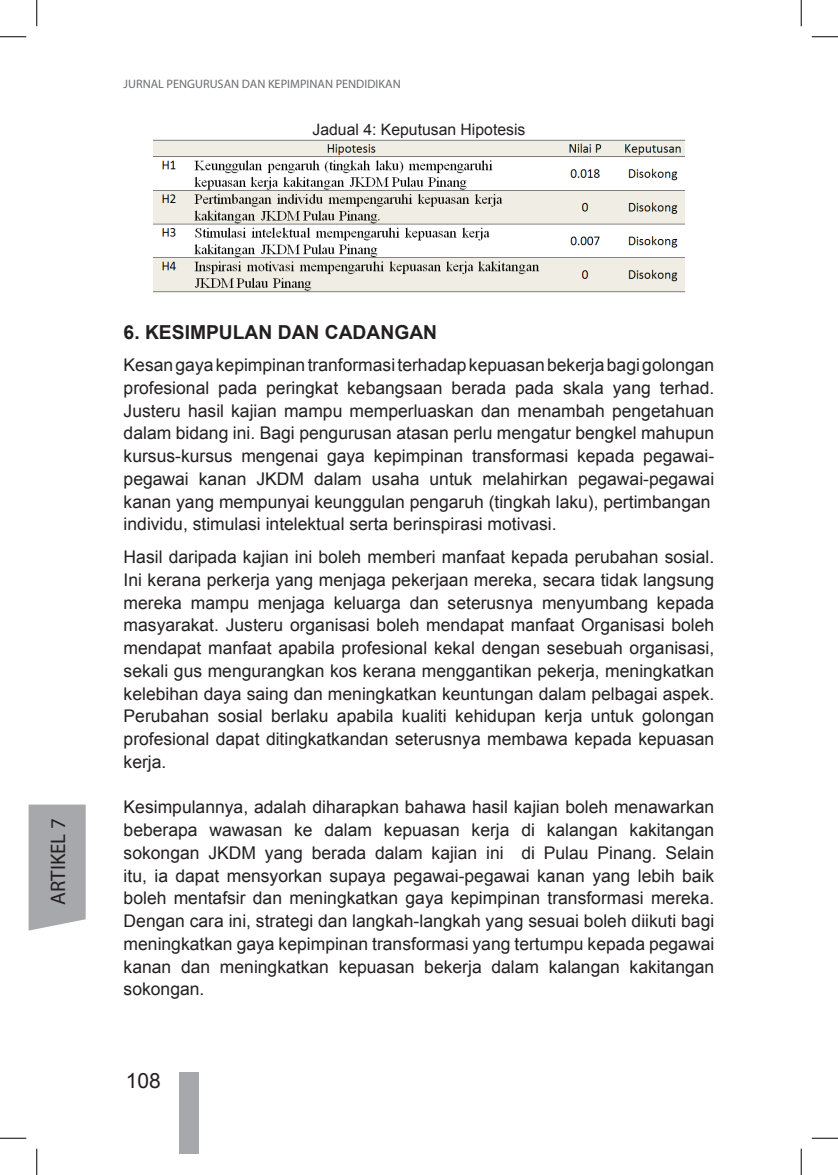
<style>
.page{position:relative;width:838px;height:1175px;background:#fff}
.page>*{position:absolute;margin:0;border:0;box-sizing:border-box;transform-origin:0 0}
.t1{font:21px "Myriad Pro";color:#231f20}
.t2{font:21px "Arial";color:#231f20}
.Normal1{font:700 19.25px "Arial";color:#231f20}
.Normal1-2{font:17.5px/22.8px "Arial";color:#231f20;text-align:justify}
.Normal1-3{font:15.75px "Arial";color:#231f20}
.t3{font:12.25px "Myriad Pro";color:#6c6d70}
</style>
<div class="page">
<div style="left:179px;top:1072px;width:20px;height:81px;background:#a7a8ac"></div>
<img style="left:153px;top:139px;width:531px;height:154px">
<div style="left:29px;top:804px;width:57px;height:126px;background:#a7a8ac"></div>
<svg style="left:0;top:36px;width:26px;height:1px"></svg>
<svg style="left:811px;top:36px;width:26px;height:1px"></svg>
<svg style="left:0;top:1138px;width:26px;height:1px"></svg>
<svg style="left:811px;top:1138px;width:26px;height:1px"></svg>
<svg style="left:36px;top:0;width:1px;height:26px"></svg>
<svg style="left:36px;top:1149px;width:1px;height:26px"></svg>
<svg style="left:800px;top:0;width:1px;height:26px"></svg>
<svg style="left:800px;top:1149px;width:1px;height:26px"></svg>
<p class="t3" style="left:124px;top:77px;width:278px">JURNAL PENGURUSAN DAN KEPIMPINAN PENDIDIKAN</p>
<p class="Normal1-3" style="left:312px;top:119px;width:214px">Jadual 4: Keputusan Hipotesis</p>
<p class="t1" style="left:45px;top:905px;width:88px;rotate:-90deg">ARTIKEL 7</p>
<p class="Normal1" style="left:124px;top:319px;width:315px">6. KESIMPULAN DAN CADANGAN</p>
<p class="Normal1-2" style="left:124px;top:354px;width:592px">Kesan gaya kepimpinan tranformasi terhadap kepuasan bekerja bagi golongan profesional pada peringkat kebangsaan berada pada skala yang terhad.<br>Justeru hasil kajian mampu memperluaskan dan menambah pengetahuan dalam bidang ini. Bagi pengurusan atasan perlu mengatur bengkel mahupun kursus-kursus mengenai gaya kepimpinan transformasi kepada pegawai&shy;pegawai kanan JKDM dalam usaha untuk melahirkan pegawai-pegawai kanan yang mempunyai keunggulan pengaruh (tingkah laku), pertimbangan</p>
<p class="Normal1-2" style="left:124px;top:513px;width:434px">individu, stimulasi intelektual serta berinspirasi motivasi.</p>
<p class="Normal1-2" style="left:124px;top:546px;width:592px">Hasil daripada kajian ini boleh memberi manfaat kepada perubahan sosial.<br>Ini kerana perkerja yang menjaga pekerjaan mereka, secara tidak langsung mereka mampu menjaga keluarga dan seterusnya menyumbang kepada masyarakat. Justeru organisasi boleh mendapat manfaat Organisasi boleh mendapat manfaat apabila profesional kekal dengan sesebuah organisasi, sekali gus mengurangkan kos kerana menggantikan pekerja, meningkatkan kelebihan daya saing dan meningkatkan keuntungan dalam pelbagai aspek.<br>Perubahan sosial berlaku apabila kualiti kehidupan kerja untuk golongan profesional dapat ditingkatkandan seterusnya membawa kepada kepuasan kerja.</p>
<p class="Normal1-2" style="left:124px;top:796px;width:592px">Kesimpulannya, adalah diharapkan bahawa hasil kajian boleh menawarkan beberapa wawasan ke dalam kepuasan kerja di kalangan kakitangan sokongan JKDM yang berada dalam kajian ini di Pulau Pinang. Selain itu, ia dapat mensyorkan supaya pegawai-pegawai kanan yang lebih baik boleh mentafsir dan meningkatkan gaya kepimpinan transformasi mereka.<br>Dengan cara ini, strategi dan langkah-langkah yang sesuai boleh diikuti bagi meningkatkan gaya kepimpinan transformasi yang tertumpu kepada pegawai kanan dan meningkatkan kepuasan bekerja dalam kalangan kakitangan sokongan.</p>
<p class="t2" style="left:126px;top:1067px;width:37px">108</p>
</div>
